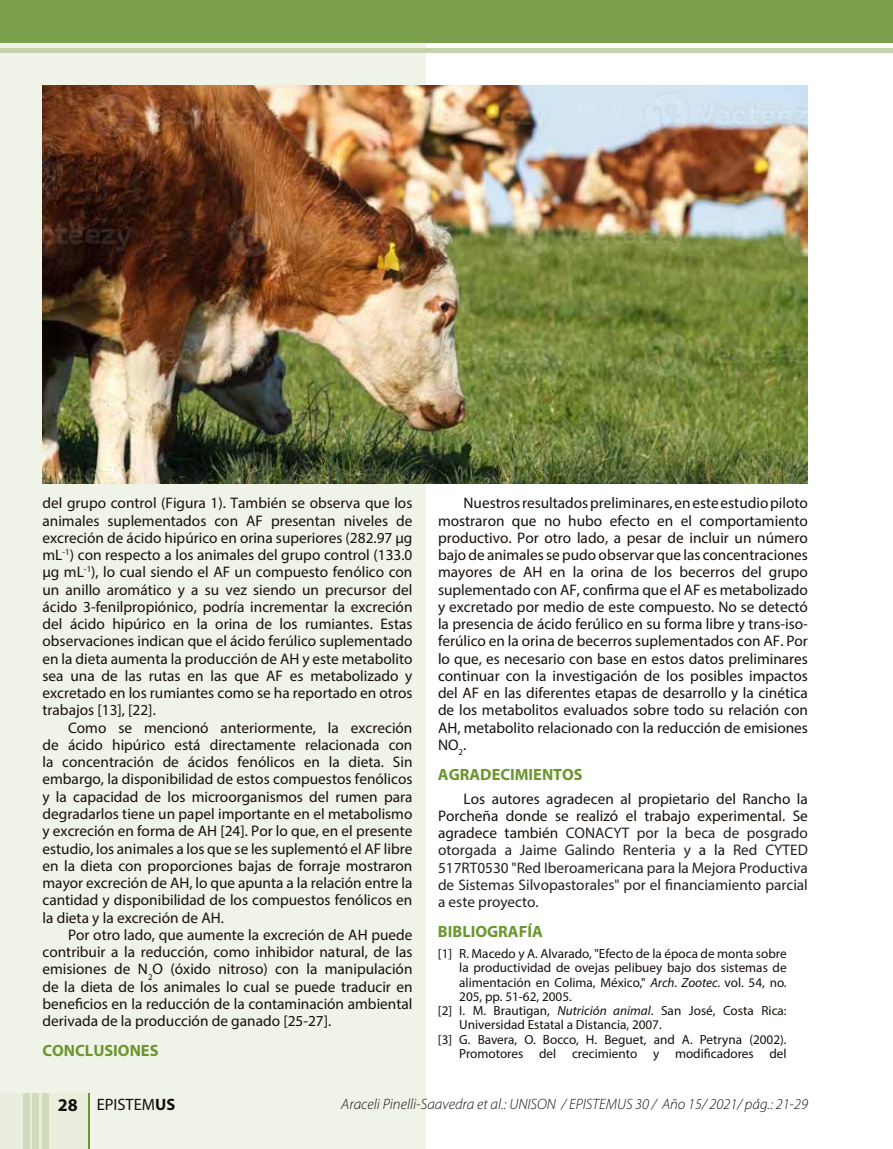
<style>
.page{position:relative;width:893px;height:1149px;background:#fff}
.page>*{position:absolute;margin:0;border:0;box-sizing:border-box;transform-origin:0 0}
.t1{font:16.5px "Myriad Pro";color:#16100a}
.t2{font:700 16.35px "Myriad Pro";color:#6b962e}
.t3{font:15.3px/17.2px "Myriad Pro";color:#16100a;text-align:justify}
.t4{font:15.3px/17.2px "Myriad Pro";color:#222;text-align:justify}
.t5{font:italic 300 15px "Myriad Pro";color:#16100a}
.t6{font:13.2px "Myriad Pro";color:#16100a}
.s1{color:#16100a}
.s2{font-style:italic}
.s3{font-weight:700;font-size:18px}
.s4{font-weight:700}
</style>
<div class="page">
<div style="left:0;top:0;width:425px;height:1148px;background:#f0f3e7"></div>
<div style="left:0;top:0;width:893px;height:43px;background:#7ba04d"></div>
<div style="left:0;top:48px;width:893px;height:5px;background:#c3d2ab"></div>
<img style="left:43px;top:85px;width:765px;height:398px">
<div style="left:0;top:1092px;width:89px;height:56px;background:#eaeede"></div>
<div style="left:23px;top:1092px;width:6px;height:56px;background:#d1dcbd"></div>
<div style="left:32px;top:1092px;width:7px;height:56px;background:#d1dcbd"></div>
<div style="left:42px;top:1092px;width:6px;height:56px;background:#d1dcbd"></div>
<hr style="left:88px;top:1092px;width:1px;height:56px;background:#6b962e">
<p class="t3" style="left:43px;top:494px;width:371px">del grupo control (Figura 1). También se observa que los animales suplementados con AF presentan niveles de excreción de ácido hipúrico en orina superiores (282.97 µg mL<sup>-1</sup>) con respecto a los animales del grupo control (133.0 µg mL<sup>-1</sup>), lo cual siendo el AF un compuesto fenólico con un anillo aromático y a su vez siendo un precursor del ácido 3-fenilpropiónico, podría incrementar la excreción del ácido hipúrico en la orina de los rumiantes. Estas observaciones indican que el ácido ferúlico suplementado en la dieta aumenta la producción de AH y este metabolito sea una de las rutas en las que AF es metabolizado y excretado en los rumiantes como se ha reportado en otros trabajos [13], [22].</p>
<p class="t3" style="left:43px;top:718px;width:371px;text-indent:26px">Como se mencionó anteriormente, la excreción de ácido hipúrico está directamente relacionada con la concentración de ácidos fenólicos en la dieta. Sin embargo, la disponibilidad de estos compuestos fenólicos y la capacidad de los microorganismos del rumen para degradarlos tiene un papel importante en el metabolismo y excreción en forma de AH [24]. Por lo que, en el presente estudio, los animales a los que se les suplementó el AF libre en la dieta con proporciones bajas de forraje mostraron mayor excreción de AH, lo que apunta a la relación entre la cantidad y disponibilidad de los compuestos fenólicos en la dieta y la excreción de AH.</p>
<p class="t3" style="left:43px;top:925px;width:371px;text-indent:26px">Por otro lado, que aumente la excreción de AH puede contribuir a la reducción, como inhibidor natural, de las emisiones de N<sub>2</sub>O (óxido nitroso) con la manipulación de la dieta de los animales lo cual se puede traducir en beneficios en la reducción de la contaminación ambiental derivada de la producción de ganado [25-27].</p>
<p class="t2" style="left:43px;top:1039px;width:118px">CONCLUSIONES</p>
<p class="t3" style="left:438px;top:494px;width:371px;text-indent:26px">Nuestros resultados preliminares, en este estudio piloto mostraron que no hubo efecto en el comportamiento productivo. Por otro lado, a pesar de incluir un número bajo de animales se pudo observar que las concentraciones mayores de AH en la orina de los becerros del grupo suplementado con AF, confirma que el AF es metabolizado y excretado por medio de este compuesto. No se detectó la presencia de ácido ferúlico en su forma libre y trans-iso&shy;ferúlico en la orina de becerros suplementados con AF. Por lo que, es necesario con base en estos datos preliminares continuar con la investigación de los posibles impactos del AF en las diferentes etapas de desarrollo y la cinética de los metabolitos evaluados sobre todo su relación con AH, metabolito relacionado con la reducción de emisiones NO<sub>2</sub>.</p>
<p class="t2" style="left:438px;top:763px;width:146px">AGRADECIMIENTOS</p>
<p class="t4" style="left:438px;top:789px;width:371px;text-indent:26px"><span class="s1">Los autores agradecen al propietario del Rancho la Porcheña donde se realizó el trabajo experimental. Se agradece también</span> CONACYT por la beca de posgrado otorgada a Jaime Galindo Renteria y <span class="s1">a la</span> Red CYTED 517RT0530 "Red Iberoamericana para la Mejora Productiva de Sistemas Silvopastorales" por el financiamiento parcial a este proyecto.</p>
<p class="t2" style="left:438px;top:920px;width:106px">BIBLIOGRAFÍA</p>
<p class="t6" style="left:438px;top:945px;width:350px">[1] R. Macedo y A. Alvarado, "Efecto de la época de monta sobre</p>
<p class="t6" style="left:459px;top:959px;width:329px">la productividad de ovejas pelibuey bajo dos sistemas de</p>
<p class="t6" style="left:459px;top:973px;width:329px">alimentación en Colima, México," <span class="s2">Arch. Zootec.</span> vol. 54, no.</p>
<p class="t6" style="left:459px;top:987px;width:114px">205, pp. 51-62, 2005.</p>
<p class="t6" style="left:438px;top:1002px;width:350px">[2] I. M. Brautigan, <span class="s2">Nutrición animal</span>. San José, Costa Rica:</p>
<p class="t6" style="left:459px;top:1016px;width:204px">Universidad Estatal a Distancia, 2007.</p>
<p class="t6" style="left:438px;top:1030px;width:350px">[3] G. Bavera, O. Bocco, H. Beguet, and A. Petryna (2002).</p>
<p class="t6" style="left:459px;top:1044px;width:329px">Promotores del crecimiento y modificadores del</p>
<p class="t1" style="left:58px;top:1093px;width:119px"><span class="s3">28</span> EPISTEM<span class="s4">US</span></p>
<p class="t5" style="left:341px;top:1094px;width:468px">Araceli Pinelli-Saavedra et al.: UNISON / EPISTEMUS 30 / Año 15/ 2021/ pág.: 21-29</p>
</div>
